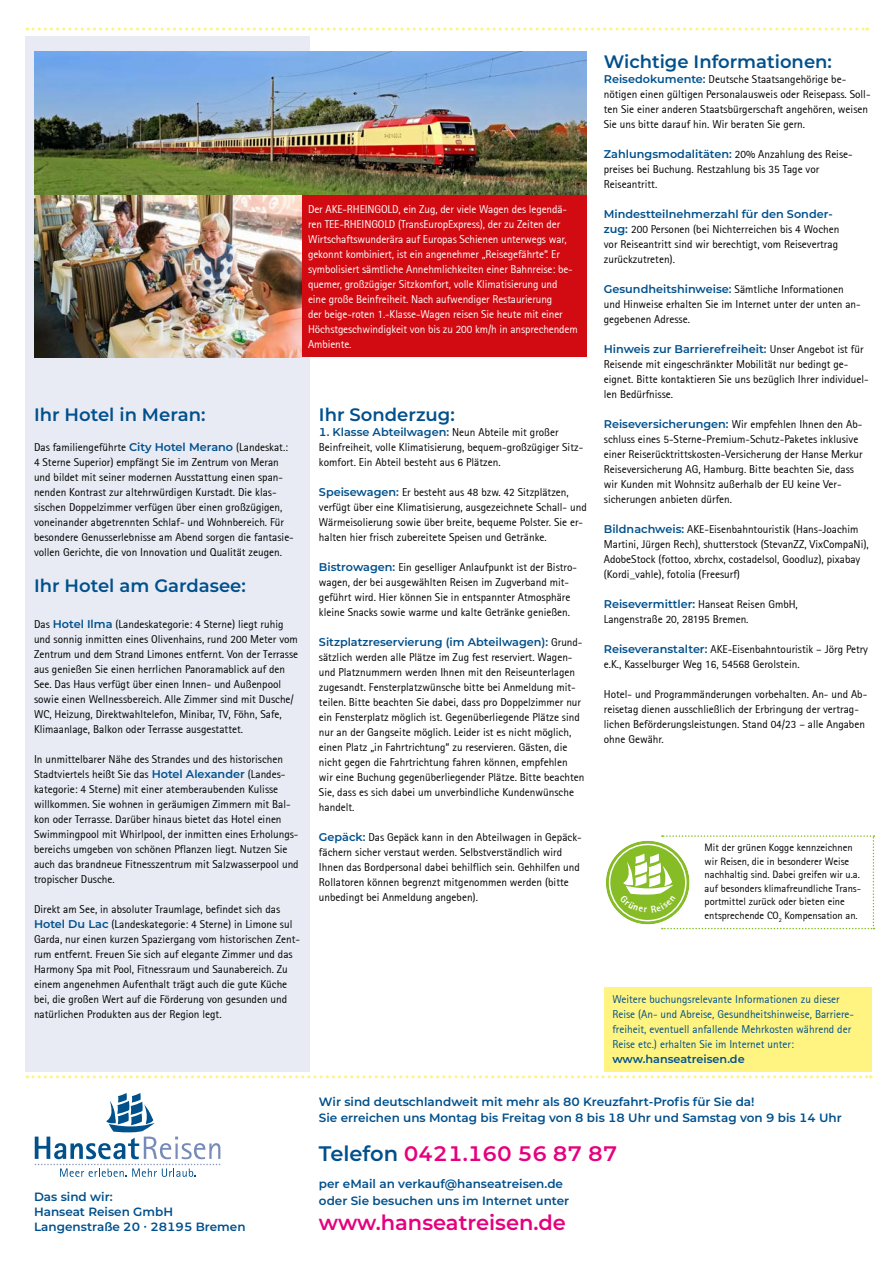
<style>
.page{position:relative;width:893px;height:1263px;background:#fff}
.page>*{position:absolute;margin:0;border:0;box-sizing:border-box;transform-origin:0 0}
.t1{font:600 21px "Montserrat";color:#e6007d}
.t2{font:600 18px "Montserrat";color:#00508c}
.t3{font:600 12px/15px "Montserrat";color:#00508c}
.t4{font:11.25px/15px "Rotis Sans Serif";color:#000}
.t5{font:11.25px/15px "Rotis Sans Serif";letter-spacing:-.01em;color:#fff}
.t6{font:600 11.25px "Montserrat";color:#00508c}
.t7{font:11.25px/15px "Rotis Sans Serif";color:#00508c}
.t8{font:10.5px/13.5px "Rotis Sans Serif";color:#000}
.s1{font-family:"Montserrat";font-weight:600;color:#00508c}
.s2{font-family:"Rotis Sans Serif";font-weight:400;color:#000}
.s3{color:#00508c}
</style>
<div class="page">
<svg style="left:27px;top:28px;width:841px;height:3px"></svg>
<svg style="left:35px;top:1093px;width:185px;height:84px"></svg>
<svg style="left:27px;top:1075px;width:844px;height:3px"></svg>
<div style="left:604px;top:986px;width:268px;height:85px;background:#fff482"></div>
<div style="left:26px;top:36px;width:284px;height:1035px;background:#e9ebf4"></div>
<svg style="left:606px;top:841px;width:83px;height:83px"></svg>
<img style="left:34px;top:51px;width:553px;height:145px">
<img style="left:34px;top:196px;width:268px;height:161px">
<div style="left:302px;top:196px;width:285px;height:161px;background:#d20a11"></div>
<svg style="left:620px;top:835px;width:254px;height:94px"></svg>
<p class="t5" style="left:308px;top:202px;width:271px">Der AKE-RHEINGOLD, ein Zug, der viele Wagen des legendä&shy;ren TEE-RHEINGOLD (TransEuropExpress), der zu Zeiten der Wirtschaftswunderära auf Europas Schienen unterwegs war, gekonnt kombiniert, ist ein angenehmer „Reisegefährte“. Er symbolisiert sämtliche Annehmlichkeiten einer Bahnreise: be&shy;quemer, großzügiger Sitzkomfort, volle Klimatisierung und eine große Beinfreiheit. Nach aufwendiger Restaurierung<br>der beige-roten 1.-Klasse-Wagen reisen Sie heute mit einer Höchstgeschwindigkeit von bis zu 200 km/h in ansprechendem Ambiente.</p>
<h2 class="t2" style="left:34px;top:402px;width:173px">Ihr Hotel in Meran:</h2>
<p class="t4" style="left:34px;top:440px;width:261px">Das familiengeführte <span class="s1">City Hotel Merano</span> (Landeskat.:<br>4 Sterne Superior) empfängt Sie im Zentrum von Meran und bildet mit seiner modernen Ausstattung einen span&shy;nenden Kontrast zur altehrwürdigen Kurstadt. Die klas&shy;sischen Doppelzimmer verfügen über einen großzügigen, voneinander abgetrennten Schlaf- und Wohnbereich. Für besondere Genusserlebnisse am Abend sorgen die fantasie&shy;vollen Gerichte, die von Innovation und Qualität zeugen.</p>
<h2 class="t2" style="left:34px;top:573px;width:213px">Ihr Hotel am Gardasee:</h2>
<p class="t4" style="left:34px;top:617px;width:266px">Das <span class="s1">Hotel Ilma</span> (Landeskategorie: 4 Sterne) liegt ruhig und sonnig inmitten eines Olivenhains, rund 200 Meter vom Zentrum und dem Strand Limones entfernt. Von der Terrasse aus genießen Sie einen herrlichen Panoramablick auf den See. Das Haus verfügt über einen Innen- und Außenpool sowie einen Wellnessbereich. Alle Zimmer sind mit Dusche/ WC, Heizung, Direktwahltelefon, Minibar, TV, Föhn, Safe, Klimaanlage, Balkon oder Terrasse ausgestattet.</p>
<p class="t4" style="left:34px;top:752px;width:266px">In unmittelbarer Nähe des Strandes und des historischen Stadtviertels heißt Sie das <span class="s1">Hotel Alexander</span> (Landes&shy;kategorie: 4 Sterne) mit einer atemberaubenden Kulisse willkommen. Sie wohnen in geräumigen Zimmern mit Bal&shy;kon oder Terrasse. Darüber hinaus bietet das Hotel einen Swimmingpool mit Whirlpool, der inmitten eines Erholungs&shy;bereichs umgeben von schönen Pflanzen liegt. Nutzen Sie auch das brandneue Fitnesszentrum mit Salzwasserpool und tropischer Dusche.</p>
<p class="t4" style="left:34px;top:902px;width:268px">Direkt am See, in absoluter Traumlage, befindet sich das <span class="s1">Hotel Du Lac</span> (Landeskategorie: 4 Sterne) in Limone sul Garda, nur einen kurzen Spaziergang vom historischen Zent&shy;rum entfernt. Freuen Sie sich auf elegante Zimmer und das Harmony Spa mit Pool, Fitnessraum und Saunabereich. Zu einem angenehmen Aufenthalt trägt auch die gute Küche bei, die großen Wert auf die Förderung von gesunden und natürlichen Produkten aus der Region legt.</p>
<h2 class="t2" style="left:319px;top:402px;width:137px">Ihr Sonderzug:</h2>
<p class="t6" style="left:319px;top:424px;width:241px">1. Klasse Abteilwagen: <span class="s2">Neun Abteile mit großer</span></p>
<p class="t4" style="left:319px;top:440px;width:266px">Beinfreiheit, volle Klimatisierung, bequem-großzügiger Sitz&shy;komfort. Ein Abteil besteht aus 6 Plätzen.</p>
<p class="t4" style="left:319px;top:485px;width:269px"><span class="s1">Speisewagen:</span> Er besteht aus 48 bzw. 42 Sitzplätzen, verfügt über eine Klimatisierung, ausgezeichnete Schall- und Wärmeisolierung sowie über breite, bequeme Polster. Sie er&shy;halten hier frisch zubereitete Speisen und Getränke.</p>
<p class="t4" style="left:319px;top:560px;width:260px"><span class="s1">Bistrowagen:</span> Ein geselliger Anlaufpunkt ist der Bistro&shy;wagen, der bei ausgewählten Reisen im Zugverband mit&shy;geführt wird. Hier können Sie in entspannter Atmosphäre kleine Snacks sowie warme und kalte Getränke genießen.</p>
<p class="t6" style="left:319px;top:634px;width:265px">Sitzplatzreservierung (im Abteilwagen): <span class="s2">Grund-</span></p>
<p class="t4" style="left:319px;top:650px;width:267px">sätzlich werden alle Plätze im Zug fest reserviert. Wagen&shy;und Platznummern werden Ihnen mit den Reiseunterlagen zugesandt. Fensterplatzwünsche bitte bei Anmeldung mit&shy;teilen. Bitte beachten Sie dabei, dass pro Doppelzimmer nur ein Fensterplatz möglich ist. Gegenüberliegende Plätze sind nur an der Gangseite möglich. Leider ist es nicht möglich, einen Platz „in Fahrtrichtung“ zu reservieren. Gästen, die nicht gegen die Fahrtrichtung fahren können, empfehlen<br>wir eine Buchung gegenüberliegender Plätze. Bitte beachten Sie, dass es sich dabei um unverbindliche Kundenwünsche handelt.</p>
<p class="t4" style="left:319px;top:830px;width:264px"><span class="s1">Gepäck:</span> Das Gepäck kann in den Abteilwagen in Gepäck&shy;fächern sicher verstaut werden. Selbstverständlich wird Ihnen das Bordpersonal dabei behilflich sein. Gehhilfen und Rollatoren können begrenzt mitgenommen werden (bitte unbedingt bei Anmeldung angeben).</p>
<h2 class="t2" style="left:604px;top:49px;width:230px">Wichtige Informationen:</h2>
<p class="t4" style="left:604px;top:72px;width:268px"><span class="s1">Reisedokumente:</span> Deutsche Staatsangehörige be&shy;nötigen einen gültigen Personalausweis oder Reisepass. Soll&shy;ten Sie einer anderen Staatsbürgerschaft angehören, weisen Sie uns bitte darauf hin. Wir beraten Sie gern.</p>
<p class="t4" style="left:604px;top:147px;width:250px"><span class="s1">Zahlungsmodalitäten:</span> 20% Anzahlung des Reise&shy;preises bei Buchung. Restzahlung bis 35 Tage vor<br>Reiseantritt.</p>
<p class="t6" style="left:604px;top:206px;width:230px">Mindestteilnehmerzahl für den Sonder-</p>
<p class="t4" style="left:604px;top:222px;width:237px;text-align:justify"><span class="s1">zug:</span> 200 Personen (bei Nichterreichen bis 4 Wochen vor Reiseantritt sind wir berechtigt, vom Reisevertrag zurückzutreten).</p>
<p class="t4" style="left:604px;top:282px;width:258px"><span class="s1">Gesundheitshinweise:</span> Sämtliche Informationen und Hinweise erhalten Sie im Internet unter der unten an&shy;gegebenen Adresse.</p>
<p class="t6" style="left:604px;top:341px;width:261px">Hinweis zur Barrierefreiheit: <span class="s2">Unser Angebot ist für</span></p>
<p class="t4" style="left:604px;top:357px;width:266px">Reisende mit eingeschränkter Mobilität nur bedingt ge&shy;eignet. Bitte kontaktieren Sie uns bezüglich Ihrer individuel&shy;len Bedürfnisse.</p>
<p class="t4" style="left:604px;top:417px;width:260px"><span class="s1">Reiseversicherungen:</span> Wir empfehlen Ihnen den Ab&shy;schluss eines 5-Sterne-Premium-Schutz-Paketes inklusive einer Reiserücktrittskosten-Versicherung der Hanse Merkur Reiseversicherung AG, Hamburg. Bitte beachten Sie, dass wir Kunden mit Wohnsitz außerhalb der EU keine Ver&shy;sicherungen anbieten dürfen.</p>
<p class="t4" style="left:604px;top:522px;width:266px"><span class="s1">Bildnachweis:</span> AKE-Eisenbahntouristik (Hans-Joachim Martini, Jürgen Rech), shutterstock (StevanZZ, VixCompaNi), AdobeStock (fottoo, xbrchx, costadelsol, Goodluz), pixabay (Kordi_vahle), fotolia (Freesurf)</p>
<p class="t4" style="left:604px;top:597px;width:196px"><span class="s1">Reisevermittler:</span> Hanseat Reisen GmbH,<br>Langenstraße 20, 28195 Bremen.</p>
<p class="t4" style="left:604px;top:642px;width:266px"><span class="s1">Reiseveranstalter:</span> AKE-Eisenbahntouristik – Jörg Petry e.K., Kasselburger Weg 16, 54568 Gerolstein.</p>
<p class="t4" style="left:604px;top:687px;width:265px">Hotel- und Programmänderungen vorbehalten. An- und Ab&shy;reisetag dienen ausschließlich der Erbringung der vertrag&shy;lichen Beförderungsleistungen. Stand 04/23 – alle Angaben ohne Gewähr.</p>
<p class="t8" style="left:705px;top:841px;width:158px">Mit der grünen Kogge kennzeichnen wir Reisen, die in besonderer Weise nachhaltig sind. Dabei greifen wir u.a. auf besonders klimafreundliche Trans&shy;portmittel zurück oder bieten eine entsprechende CO<sub>2</sub> Kompensation an.</p>
<p class="t7" style="left:612px;top:991px;width:243px">Weitere buchungsrelevante Informationen zu dieser Reise (An- und Abreise, Gesundheitshinweise, Barriere&shy;freiheit, eventuell anfallende Mehrkosten während der Reise etc.) erhalten Sie im Internet unter:</p>
<p class="t6" style="left:612px;top:1051px;width:134px">www.hanseatreisen.de</p>
<p class="t3" style="left:34px;top:1189px;width:213px">Das sind wir:<br>Hanseat Reisen GmbH<br>Langenstraße 20 ∙ 28195 Bremen</p>
<p class="t3" style="left:319px;top:1092px;width:524px;line-height:16.5px">Wir sind deutschlandweit mit mehr als 80 Kreuzfahrt-Profis für Sie da!<br>Sie erreichen uns Montag bis Freitag von 8 bis 18 Uhr und Samstag von 9 bis 14 Uhr</p>
<h1 class="t1" style="left:319px;top:1139px;width:300px"><span class="s3">Telefon</span> 0421.160 56 87 87</h1>
<p class="t3" style="left:319px;top:1175px;width:252px;line-height:16.5px">per eMail an verkauf@hanseatreisen.de oder Sie besuchen uns im Internet unter</p>
<h1 class="t1" style="left:319px;top:1208px;width:249px">www.hanseatreisen.de</h1>
</div>
